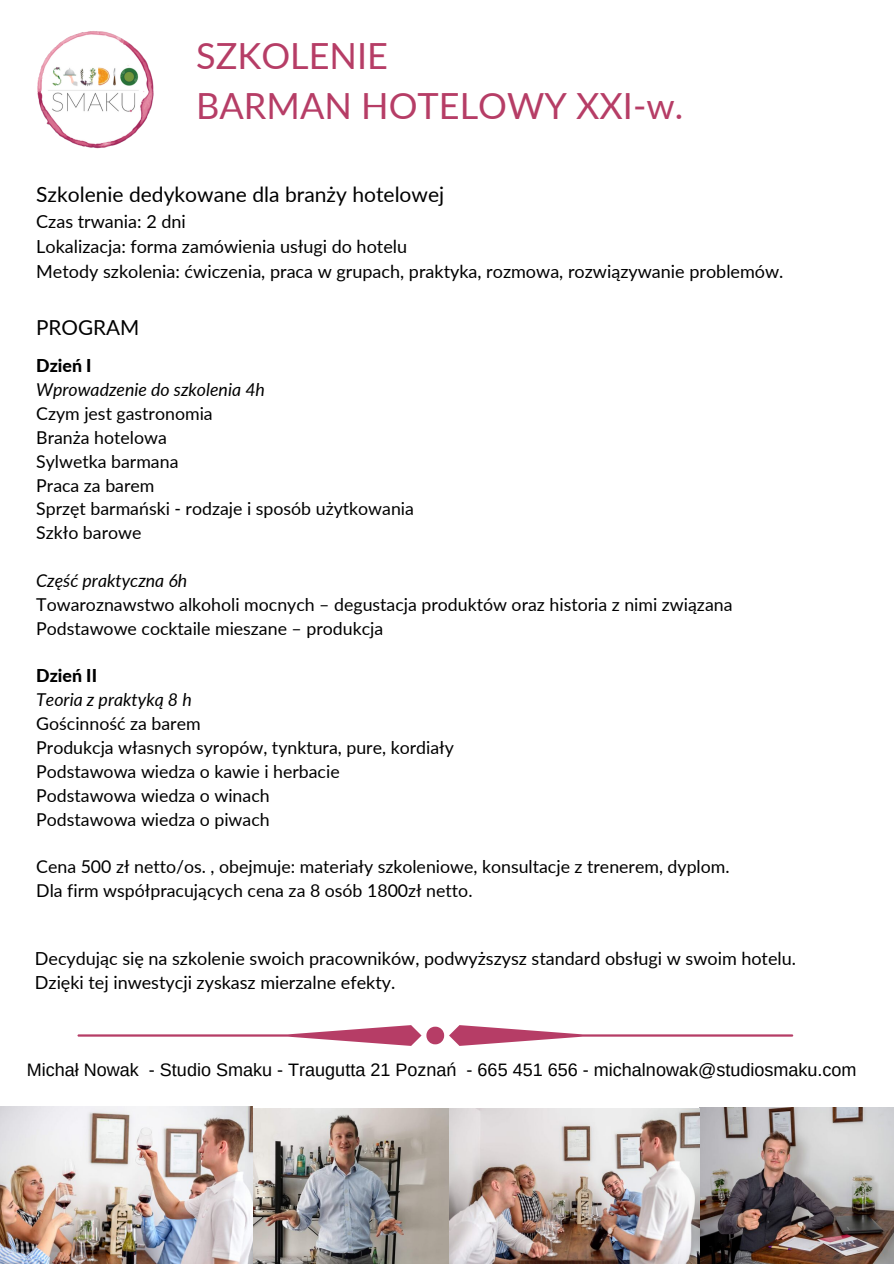
<style>
.page{position:relative;width:894px;height:1264px;background:#fff}
.page>*{position:absolute;margin:0;border:0;box-sizing:border-box;transform-origin:0 0}
.t1{font:36px/50.1px "Lato";color:#b63d66}
.t2{font:21px "Lato";color:#000}
.t3{font:20.7px "Lato";color:#000}
.t4{font:18px/24.8px "Lato";color:#000}
.t5{font:18px "Arimo";color:#000}
.t6{font:17.7px/23.9px "Lato";color:#000}
.t7{font:italic 17.7px "Lato";color:#000}
.t8{font:800 17.7px "Lato";color:#000}
</style>
<div class="page">
<img style="left:37px;top:31px;width:117px;height:118px">
<svg style="left:77px;top:1025px;width:715px;height:20px"></svg>
<img style="left:476px;top:1107px;width:417px;height:156px">
<img style="left:253px;top:1108px;width:223px;height:155px">
<img style="left:0;top:1106px;width:253px;height:157px">
<h1 class="t1" style="left:196px;top:30px;width:488px">SZKOLENIE<br>BARMAN HOTELOWY XXI-w.</h1>
<p class="t2" style="left:36px;top:181px;width:409px">Szkolenie dedykowane dla branży hotelowej</p>
<p class="t4" style="left:36px;top:209px;width:748px">Czas trwania: 2 dni<br>Lokalizacja: forma zamówienia usługi do hotelu<br>Metody szkolenia: ćwiczenia, praca w grupach, praktyka, rozmowa, rozwiązywanie problemów.</p>
<p class="t3" style="left:36px;top:314px;width:105px">PROGRAM</p>
<p class="t8" style="left:36px;top:355px;width:57px">Dzień I</p>
<p class="t7" style="left:36px;top:378px;width:230px">Wprowadzenie do szkolenia 4h</p>
<p class="t6" style="left:36px;top:401px;width:379px">Czym jest gastronomia<br>Branża hotelowa<br>Sylwetka barmana<br>Praca za barem<br>Sprzęt barmański - rodzaje i sposób użytkowania<br>Szkło barowe</p>
<p class="t7" style="left:36px;top:569px;width:153px">Część praktyczna 6h</p>
<p class="t6" style="left:36px;top:592px;width:697px">Towaroznawstwo alkoholi mocnych – degustacja produktów oraz historia z nimi związana<br>Podstawowe cocktaile mieszane – produkcja</p>
<p class="t8" style="left:36px;top:665px;width:62px">Dzień II</p>
<p class="t7" style="left:36px;top:688px;width:157px">Teoria z praktyką 8 h</p>
<p class="t6" style="left:36px;top:711px;width:419px">Gościnność za barem<br>Produkcja własnych syropów, tynktura, pure, kordiały Podstawowa wiedza o kawie i herbacie<br>Podstawowa wiedza o winach<br>Podstawowa wiedza o piwach</p>
<p class="t6" style="left:36px;top:854px;width:694px">Cena 500 zł netto/os. , obejmuje: materiały szkoleniowe, konsultacje z trenerem, dyplom.<br>Dla firm współpracujących cena za 8 osób 1800zł netto.</p>
<p class="t4" style="left:35px;top:946px;width:762px;line-height:23.9px">Decydując się na szkolenie swoich pracowników, podwyższysz standard obsługi w swoim hotelu.<br>Dzięki tej inwestycji zyskasz mierzalne efekty.</p>
<p class="t5" style="left:27px;top:1059px;width:831px">Michał Nowak - Studio Smaku - Traugutta 21 Poznań - 665 451 656 - michalnowak@studiosmaku.com</p>
</div>
